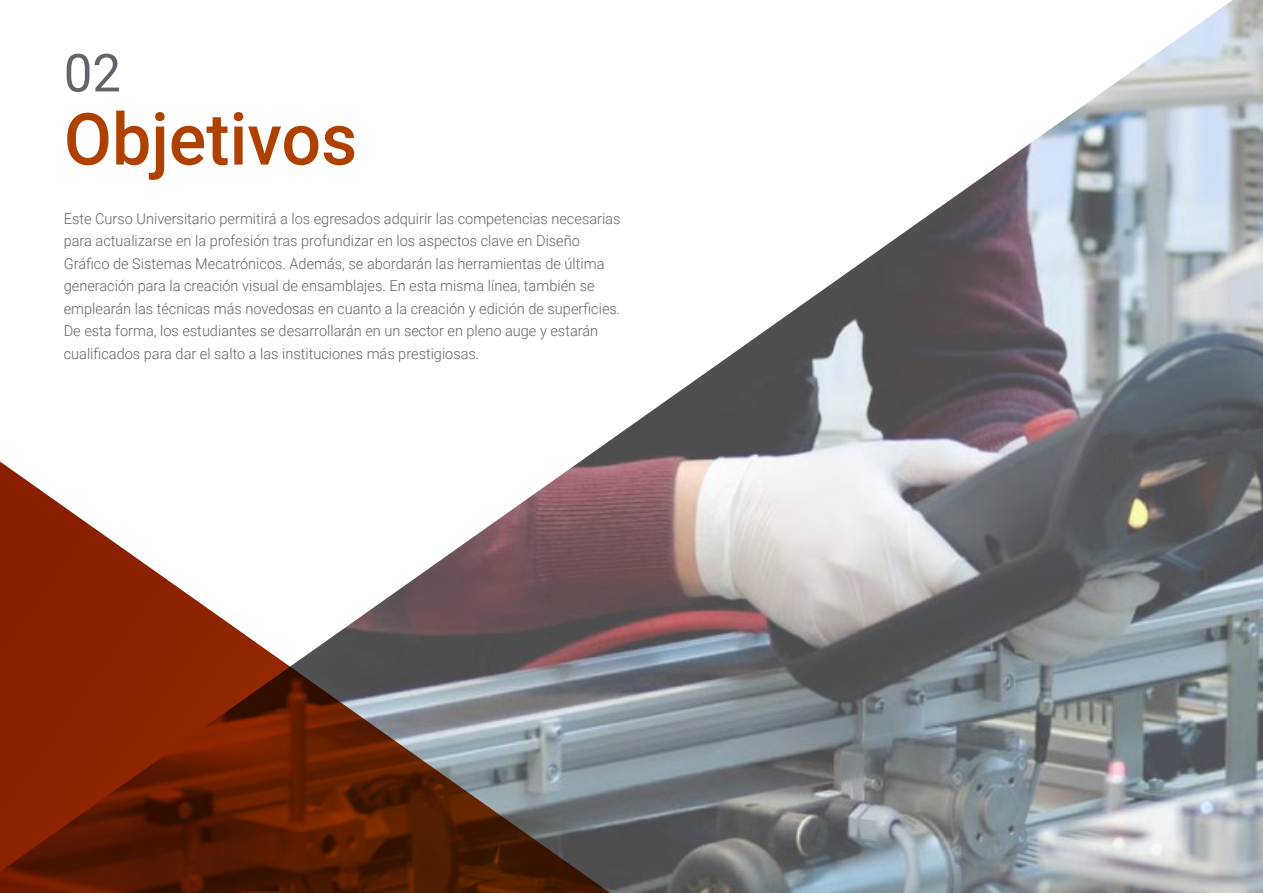
<style>
.page{position:relative;width:1263px;height:893px;background:#fff}
.page>*{position:absolute;margin:0;border:0;box-sizing:border-box;transform-origin:0 0}
.t1{font:500 72px "Roboto";color:#ae4000}
.t2{font:52.5px "Roboto";color:#61646a}
.t3{font:300 15px/22.5px "Roboto";color:#61646a}
</style>
<div class="page">
<img style="left:602px;top:0;width:661px;height:893px">
<svg style="left:0;top:446px;width:640px;height:447px"></svg>
<h2 class="t2" style="left:64px;top:36px;width:59px">02</h2>
<h1 class="t1" style="left:64px;top:89px;width:295px">Objetivos</h1>
<p class="t3" style="left:64px;top:207px;width:558px">Este Curso Universitario permitirá a los egresados adquirir las competencias necesarias para actualizarse en la profesión tras profundizar en los aspectos clave en Diseño Gráfico de Sistemas Mecatrónicos. Además, se abordarán las herramientas de última generación para la creación visual de ensamblajes. En esta misma línea, también se emplearán las técnicas más novedosas en cuanto a la creación y edición de superficies.<br>De esta forma, los estudiantes se desarrollarán en un sector en pleno auge y estarán cualificados para dar el salto a las instituciones más prestigiosas.</p>
</div>
